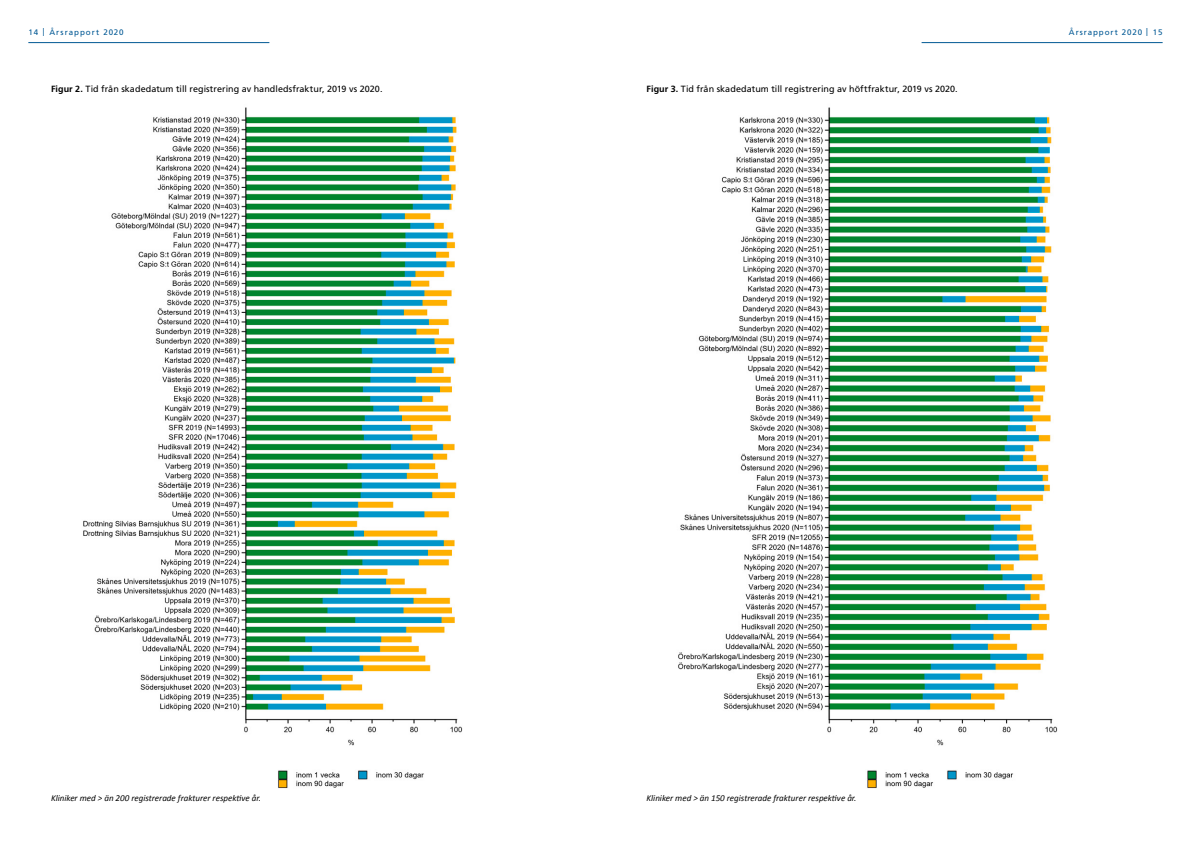
<style>
.page{position:relative;width:1191px;height:842px;background:#fff}
.page>*{position:absolute;margin:0;border:0;box-sizing:border-box;transform-origin:0 0}
.t1{font:9px "Frutiger LT Pro";letter-spacing:.005em;color:#000}
.t2{font:italic 9px "Calibri";color:#000}
.t3{font:8px "Frutiger LT Pro";letter-spacing:.12em;color:#005894}
.s1{font-weight:700}
</style>
<div class="page">
<hr style="left:28px;top:42px;width:241px;height:1px;background:#005894">
<hr style="left:921px;top:42px;width:241px;height:1px;background:#005894">
<img style="left:83px;top:107px;width:380px;height:682px">
<img style="left:678px;top:107px;width:380px;height:682px">
<p class="t3" style="left:28px;top:28px;width:97px">14 | Årsrapport 2020</p>
<p class="t3" style="left:1069px;top:28px;width:95px">Årsrapport 2020 | 15</p>
<p class="t1" style="left:51px;top:83px;width:333px"><span class="s1">Figur 2.</span> Tid från skadedatum till registrering av handledsfraktur, 2019 vs 2020.</p>
<p class="t1" style="left:646px;top:83px;width:313px"><span class="s1">Figur 3.</span> Tid från skadedatum till registrering av höftfraktur, 2019 vs 2020.</p>
<p class="t2" style="left:51px;top:791px;width:211px">Kliniker med &gt; än 200 registrerade frakturer respektive år.</p>
<p class="t2" style="left:646px;top:791px;width:211px">Kliniker med &gt; än 150 registrerade frakturer respektive år.</p>
</div>
